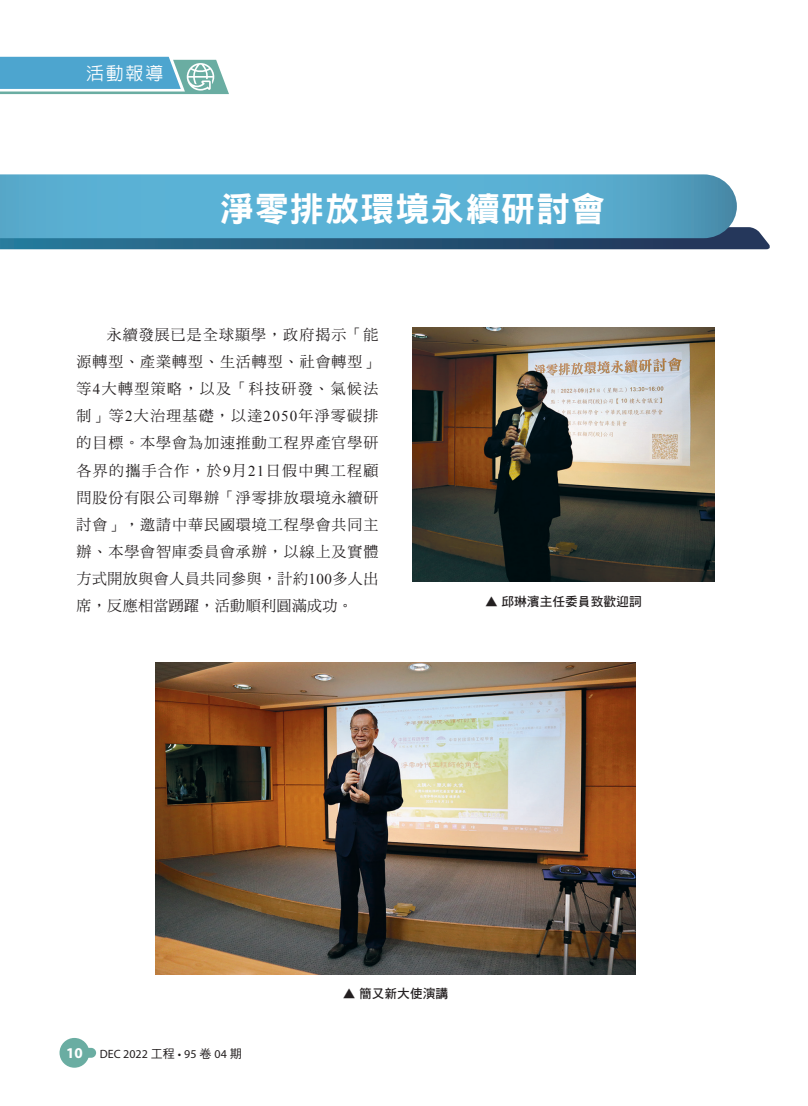
<style>
.page{position:relative;width:808px;height:1106px;background:#fff}
.page>*{position:absolute;margin:0;border:0;box-sizing:border-box;transform-origin:0 0}
.t1{font:34.2px "DF Hei Std W9";letter-spacing:.03em;color:#fff}
.t2{font:500 18px "AR Hei B5";color:#fff}
.t3{font:15px/27px "DF Ming Std W5";letter-spacing:.03em;color:#231f20;text-align:justify}
.t4{font:12.75px "DF Hei Std W7";color:#231f20}
.t5{font:12px "Myriad Pro";color:#231f20}
.s1{font-family:"Times New Roman"}
.s2{font-weight:700;font-size:15px;color:#fff}
.s3{font-family:"DF Hei Std W5"}
</style>
<div class="page">
<div style="left:60px;top:1037px;width:29px;height:30px;background:#6aada2;border-radius:50%"></div>
<div style="left:70px;top:1047px;width:26px;height:10px;background:#6aada2;border-radius:5px"></div>
<svg style="left:0;top:57px;width:229px;height:37px;background:#6cb3cd"></svg>
<svg style="left:0;top:227px;width:770px;height:22px;background:#2a5879"></svg>
<svg style="left:0;top:174px;width:737px;height:64px;background:#59add0"></svg>
<img style="left:412px;top:327px;width:302px;height:255px">
<img style="left:156px;top:662px;width:479px;height:312px">
<p class="t2" style="left:86px;top:64px;width:79px">活動報導</p>
<h1 class="t1" style="left:220px;top:190px;width:387px">淨零排放環境永續研討會</h1>
<p class="t3" style="left:77px;top:321px;width:303px;text-indent:30px">永續發展已是全球顯學，政府揭示「能源轉型、產業轉型、生活轉型、社會轉型」等<span class="s1">4</span>大轉型策略，以及「科技研發、氣候法制」等<span class="s1">2</span>大治理基礎，以達<span class="s1">2050</span>年淨零碳排的目標。本學會為加速推動工程界產官學研各界的攜手合作，於<span class="s1">9</span>月<span class="s1">21</span>日假中興工程顧問股份有限公司舉辦「淨零排放環境永續研討會」，邀請中華民國環境工程學會共同主辦、本學會智庫委員會承辦，以線上及實體方式開放與會人員共同參與，計約<span class="s1">100</span>多人出席，反應相當踴躍，活動順利圓滿成功。</p>
<p class="t4" style="left:485px;top:594px;width:158px">▲ 邱琳濱主任委員致歡迎詞</p>
<p class="t5" style="left:66px;top:1046px;width:177px"><span class="s2">10</span> DEC 2022 <span class="s3">工程</span> • 95 <span class="s3">卷</span> 04 <span class="s3">期</span></p>
<p class="t4" style="left:343px;top:986px;width:107px">▲ 簡又新大使演講</p>
</div>
